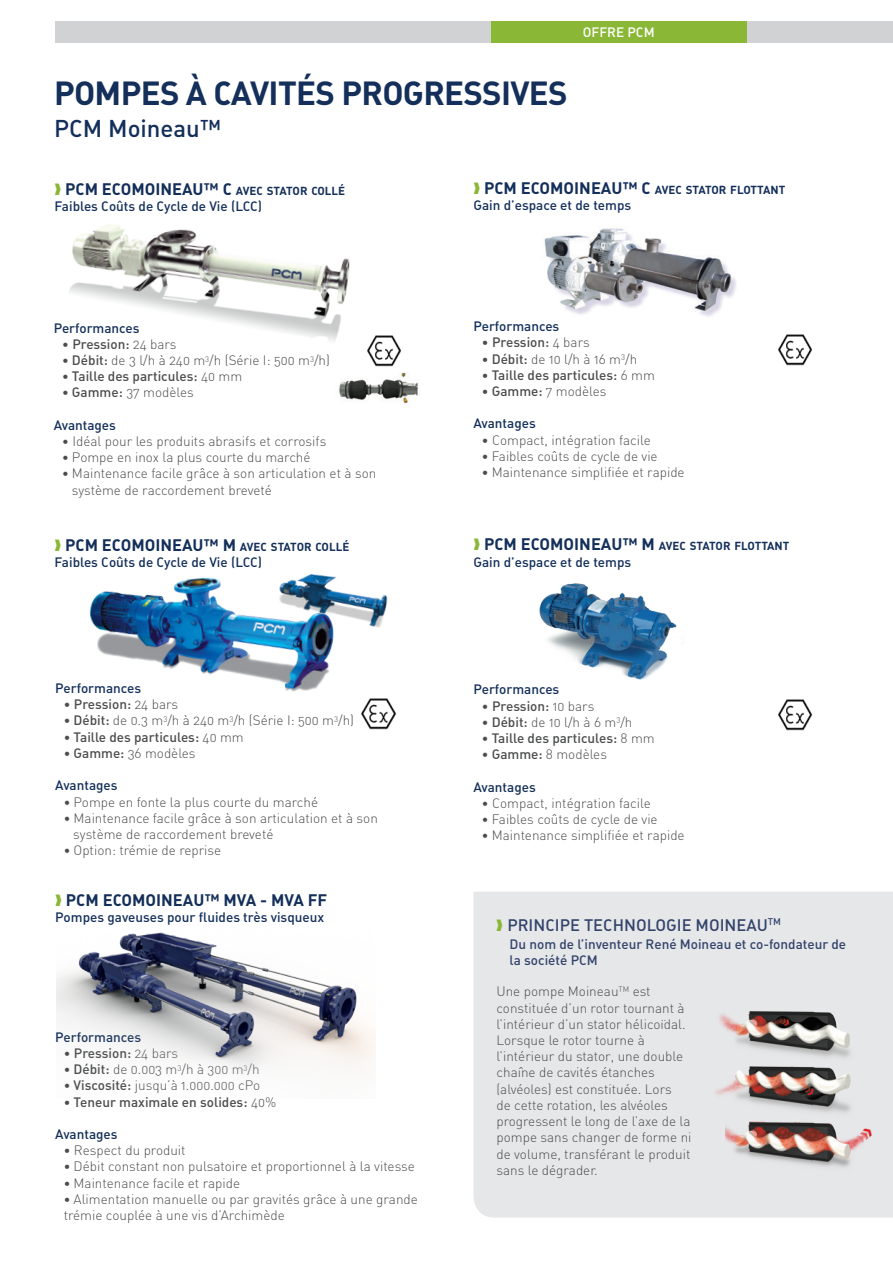
<style>
.page{position:relative;width:893px;height:1263px;background:#fff}
.page>*{position:absolute;margin:0;border:0;box-sizing:border-box;transform-origin:0 0}
.t1{font:33px "DIN Bold Alternate";letter-spacing:-.02em;color:#132f5a}
.t2{font:24px "DIN Medium Alternate";color:#132f5a}
.Normal_e{font:16.5px "DIN Bold Alternate";color:#132f5a}
.t3{font:16.5px "DIN Medium Alternate";color:#32436a}
.Normal_e-2{font:13.5px/16.2px "DIN Light Alternate";color:#4b4c4d}
.Normal_e-3{font:13.5px "DIN Medium Alternate";color:#132f5a}
.Normal_e-4{font:13.5px "DIN Medium Alternate";color:#4b4c4d}
.t4{font:13.5px/16.2px "DIN Medium Alternate";color:#32436a}
.t5{font:13.5px "DIN Medium Alternate";color:#fff}
.Normal_e-5{font:11.55px "DIN Bold Alternate";color:#132f5a}
.s1{font-size:11.55px}
.s2{font-family:"Calibri"}
.s3{font-family:"DIN Light Alternate"}
.s4{font-family:"DIN Medium Alternate"}
.s5{font-size:16.5px}
</style>
<div class="page">
<div style="left:473px;top:892px;width:420px;height:325px;background:#e6e7e9"></div>
<div style="left:55px;top:21px;width:838px;height:22px;background:#d1d2d4"></div>
<img style="left:544px;top:228px;width:192px;height:89px">
<img style="left:385px;top:335px;width:17px;height:32px">
<div style="left:491px;top:21px;width:255px;height:22px;background:#8ab836"></div>
<img style="left:339px;top:372px;width:79px;height:32px">
<img style="left:539px;top:583px;width:138px;height:97px">
<img style="left:69px;top:224px;width:316px;height:152px">
<img style="left:361px;top:698px;width:36px;height:32px">
<img style="left:778px;top:334px;width:35px;height:32px">
<img style="left:778px;top:699px;width:35px;height:32px">
<img style="left:363px;top:595px;width:25px;height:33px">
<img style="left:89px;top:574px;width:274px;height:139px">
<img style="left:56px;top:932px;width:319px;height:138px">
<img style="left:707px;top:979px;width:173px;height:56px">
<img style="left:707px;top:1035px;width:173px;height:97px">
<img style="left:725px;top:1090px;width:155px;height:98px">
<svg style="left:497px;top:919px;width:5px;height:12px"></svg>
<p class="t1" style="left:54px;top:72px;width:515px">POMPES À CAVITÉS PROGRESSIVES</p>
<p class="t2" style="left:54px;top:113px;width:168px">PCM Moineau™</p>
<p class="t5" style="left:583px;top:23px;width:73px">OFFRE PCM</p>
<p class="Normal_e" style="left:65px;top:178px;width:282px">PCM ECOMOINEAU™ C <span class="s1">AVEC STATOR COLLÉ</span></p>
<p class="Normal_e-3" style="left:55px;top:198px;width:209px">Faibles Coûts de Cycle de Vie (LCC)</p>
<p class="Normal_e-3" style="left:54px;top:319px;width:87px">Performances</p>
<p class="Normal_e-4" style="left:62px;top:335px;width:116px"><span class="s2">•</span> Pression: <span class="s3">24 bars</span></p>
<p class="Normal_e-2" style="left:62px;top:352px;width:269px"><span class="s2">•</span> <span class="s4">Débit:</span> de 3 l/h à 240 m<sup>3</sup>/h (Série I: 500 m<sup>3</sup>/h)</p>
<p class="Normal_e-4" style="left:62px;top:368px;width:181px"><span class="s2">•</span> Taille des particules: <span class="s3">40 mm</span></p>
<p class="Normal_e-2" style="left:62px;top:384px;width:133px"><span class="s2">•</span> <span class="s4">Gamme:</span> 37 modèles</p>
<p class="Normal_e-3" style="left:54px;top:416px;width:64px">Avantages</p>
<p class="Normal_e-2" style="left:62px;top:433px;width:266px"><span class="s2">•</span> Idéal pour les produits abrasifs et corrosifs</p>
<p class="Normal_e-2" style="left:62px;top:449px;width:250px"><span class="s2">•</span> Pompe en inox la plus courte du marché</p>
<p class="Normal_e-2" style="left:72px;top:465px;width:306px;text-indent:-9px"><span class="s2">•</span> Maintenance facile grâce à son articulation et à son système de raccordement breveté</p>
<p class="Normal_e" style="left:65px;top:534px;width:286px">PCM ECOMOINEAU™ M <span class="s1">AVEC STATOR COLLÉ</span></p>
<p class="Normal_e-3" style="left:55px;top:553px;width:209px">Faibles Coûts de Cycle de Vie (LCC)</p>
<p class="Normal_e-3" style="left:55px;top:680px;width:87px">Performances</p>
<p class="Normal_e-4" style="left:64px;top:696px;width:116px"><span class="s2">•</span> Pression: <span class="s3">24 bars</span></p>
<p class="Normal_e-2" style="left:64px;top:712px;width:292px"><span class="s2">•</span> <span class="s4">Débit:</span> de 0.3 m<sup>3</sup>/h à 240 m<sup>3</sup>/h (Série I: 500 m<sup>3</sup>/h)</p>
<p class="Normal_e-4" style="left:64px;top:728px;width:181px"><span class="s2">•</span> Taille des particules: <span class="s3">40 mm</span></p>
<p class="Normal_e-2" style="left:64px;top:745px;width:133px"><span class="s2">•</span> <span class="s4">Gamme:</span> 36 modèles</p>
<p class="Normal_e-3" style="left:55px;top:777px;width:64px">Avantages</p>
<p class="Normal_e-2" style="left:64px;top:793px;width:256px"><span class="s2">•</span> Pompe en fonte la plus courte du marché</p>
<p class="Normal_e-2" style="left:73px;top:810px;width:306px;text-indent:-9px"><span class="s2">•</span> Maintenance facile grâce à son articulation et à son système de raccordement breveté</p>
<p class="Normal_e-2" style="left:64px;top:842px;width:159px"><span class="s2">•</span> Option: trémie de reprise</p>
<p class="Normal_e" style="left:66px;top:889px;width:263px">PCM ECOMOINEAU™ MVA - MVA FF</p>
<p class="Normal_e-3" style="left:55px;top:909px;width:270px">Pompes gaveuses pour fluides très visqueux</p>
<p class="Normal_e-3" style="left:55px;top:1028px;width:87px">Performances</p>
<p class="Normal_e-4" style="left:64px;top:1044px;width:116px"><span class="s2">•</span> Pression: <span class="s3">24 bars</span></p>
<p class="Normal_e-2" style="left:64px;top:1061px;width:197px"><span class="s2">•</span> <span class="s4">Débit:</span> de 0.003 m<sup>3</sup>/h à 300 m<sup>3</sup>/h</p>
<p class="Normal_e-2" style="left:64px;top:1077px;width:198px"><span class="s2">•</span> <span class="s4">Viscosité:</span> jusqu’à 1.000.000 cPo</p>
<p class="Normal_e-4" style="left:64px;top:1093px;width:214px"><span class="s2">•</span> Teneur maximale en solides: <span class="s3">40%</span></p>
<p class="Normal_e-3" style="left:55px;top:1125px;width:64px">Avantages</p>
<p class="Normal_e-2" style="left:64px;top:1142px;width:123px"><span class="s2">•</span> Respect du produit</p>
<p class="Normal_e-2" style="left:64px;top:1158px;width:353px"><span class="s2">•</span> Débit constant non pulsatoire et proportionnel à la vitesse</p>
<p class="Normal_e-2" style="left:64px;top:1174px;width:178px"><span class="s2">•</span> Maintenance facile et rapide</p>
<p class="Normal_e-2" style="left:64px;top:1191px;width:356px"><span class="s2">•</span> Alimentation manuelle ou par gravités grâce à une grande trémie couplée à une vis d’Archimède</p>
<p class="Normal_e-5" style="left:484px;top:182px;width:303px"><span class="s5">PCM ECOMOINEAU™ C</span> AVEC STATOR FLOTTANT</p>
<p class="Normal_e-3" style="left:473px;top:197px;width:159px">Gain d’espace et de temps</p>
<p class="Normal_e-3" style="left:473px;top:318px;width:87px">Performances</p>
<p class="Normal_e-4" style="left:482px;top:334px;width:109px"><span class="s2">•</span> Pression: <span class="s3">4 bars</span></p>
<p class="Normal_e-2" style="left:482px;top:350px;width:157px"><span class="s2">•</span> <span class="s4">Débit:</span> de 10 l/h à 16 m<sup>3</sup>/h</p>
<p class="Normal_e-4" style="left:482px;top:366px;width:175px"><span class="s2">•</span> Taille des particules: <span class="s3">6 mm</span></p>
<p class="Normal_e-2" style="left:482px;top:383px;width:126px"><span class="s2">•</span> <span class="s4">Gamme:</span> 7 modèles</p>
<p class="Normal_e-3" style="left:473px;top:415px;width:64px">Avantages</p>
<p class="Normal_e-2" style="left:482px;top:431px;width:170px"><span class="s2">•</span> Compact, intégration facile</p>
<p class="Normal_e-2" style="left:482px;top:448px;width:177px"><span class="s2">•</span> Faibles coûts de cycle de vie</p>
<p class="Normal_e-2" style="left:482px;top:464px;width:204px"><span class="s2">•</span> Maintenance simplifiée et rapide</p>
<p class="Normal_e-5" style="left:484px;top:539px;width:307px"><span class="s5">PCM ECOMOINEAU™ M</span> AVEC STATOR FLOTTANT</p>
<p class="Normal_e-3" style="left:473px;top:553px;width:159px">Gain d’espace et de temps</p>
<p class="Normal_e-3" style="left:473px;top:681px;width:87px">Performances</p>
<p class="Normal_e-4" style="left:482px;top:697px;width:114px"><span class="s2">•</span> Pression: <span class="s3">10 bars</span></p>
<p class="Normal_e-2" style="left:482px;top:714px;width:152px"><span class="s2">•</span> <span class="s4">Débit:</span> de 10 l/h à 6 m<sup>3</sup>/h</p>
<p class="Normal_e-4" style="left:482px;top:729px;width:174px"><span class="s2">•</span> Taille des particules: <span class="s3">8 mm</span></p>
<p class="Normal_e-2" style="left:482px;top:746px;width:127px"><span class="s2">•</span> <span class="s4">Gamme:</span> 8 modèles</p>
<p class="Normal_e-3" style="left:473px;top:778px;width:64px">Avantages</p>
<p class="Normal_e-2" style="left:482px;top:795px;width:170px"><span class="s2">•</span> Compact, intégration facile</p>
<p class="Normal_e-2" style="left:482px;top:811px;width:177px"><span class="s2">•</span> Faibles coûts de cycle de vie</p>
<p class="Normal_e-2" style="left:482px;top:827px;width:204px"><span class="s2">•</span> Maintenance simplifiée et rapide</p>
<p class="t3" style="left:507px;top:914px;width:275px">PRINCIPE TECHNOLOGIE MOINEAU<sup>TM</sup></p>
<p class="t4" style="left:510px;top:935px;width:338px">Du nom de l’inventeur René Moineau et co-fondateur de la société PCM</p>
<p class="Normal_e-2" style="left:496px;top:983px;width:197px">Une pompe Moineau<sup>TM</sup> est constituée d’un rotor tournant à l’intérieur d’un stator hélicoïdal.<br>Lorsque le rotor tourne à l’intérieur du stator, une double chaîne de cavités étanches (alvéoles) est constituée. Lors<br>de cette rotation, les alvéoles progressent le long de l’axe de la pompe sans changer de forme ni de volume, transférant le produit sans le dégrader.</p>
</div>
